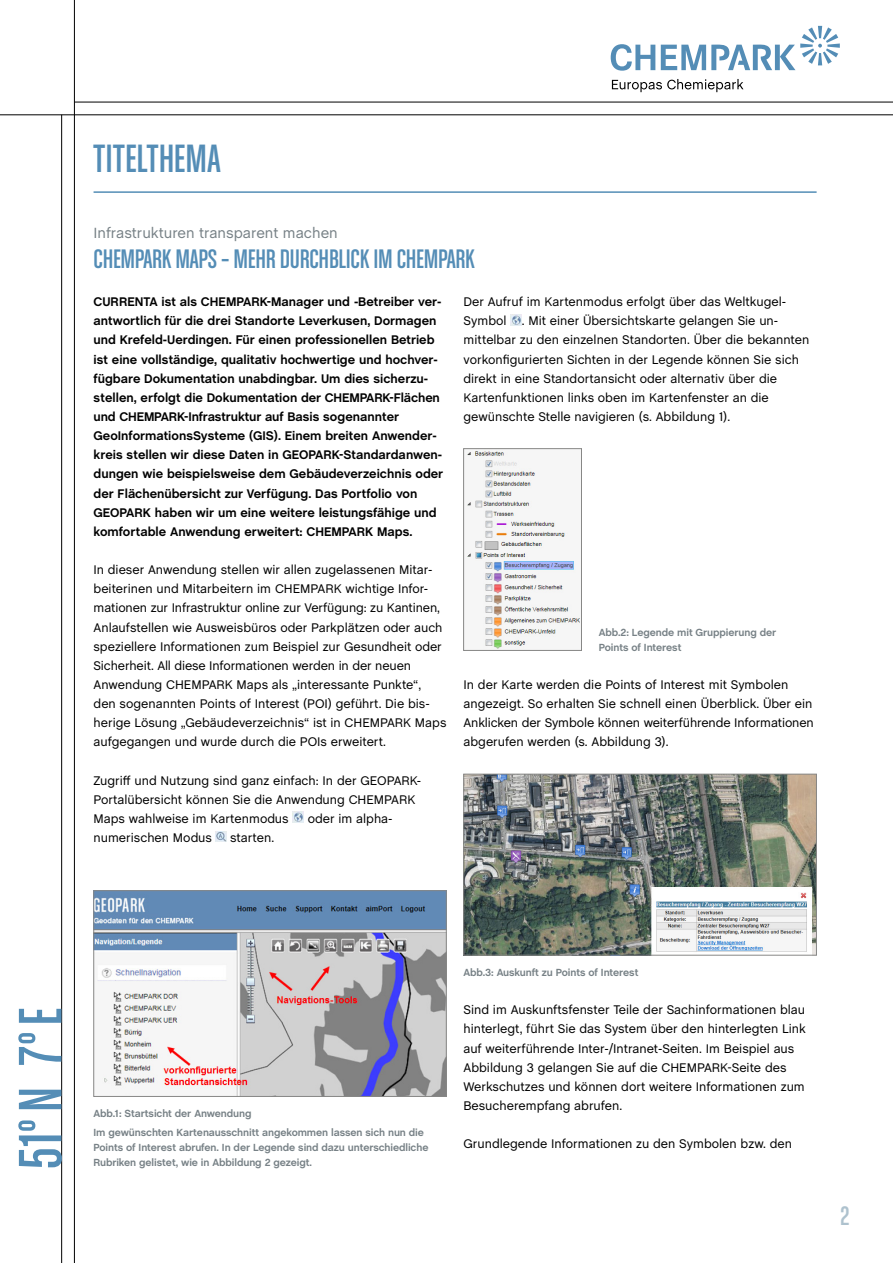
<style>
.page{position:relative;width:893px;height:1263px;background:#fff}
.page>*{position:absolute;margin:0;border:0;box-sizing:border-box;transform-origin:0 0}
.t1{font:condensed 42px "Chalet";letter-spacing:.005em;color:#548db6}
.t2{font:condensed 28.5px "Chalet";letter-spacing:-.01em;color:#548db6}
.t3{font:condensed 28.5px "Chalet";color:#aec2ce}
.t4{font:15px "Chalet";color:#778186}
.t5{font:12.75px/19.2px "Chalet";color:#000}
.t6{font:700 12.75px/19.2px "Chalet";color:#000}
.t7{font:700 10.5px/14.9px "Chalet";letter-spacing:-.01em;color:#778186}
</style>
<div class="page">
<hr style="left:0;top:115px;width:893px;height:1px;background:#000">
<hr style="left:74px;top:102px;width:819px;height:1px;background:#000">
<hr style="left:74px;top:0;width:1px;height:1263px;background:#000">
<hr style="left:61px;top:115px;width:1px;height:1148px;background:#000">
<svg style="left:18px;top:1120px;width:44px;height:47px"></svg>
<svg style="left:19px;top:1090px;width:42px;height:19px"></svg>
<svg style="left:18px;top:1033px;width:43px;height:32px"></svg>
<svg style="left:19px;top:1009px;width:42px;height:14px"></svg>
<svg style="left:611px;top:44px;width:44px;height:27px"></svg>
<svg style="left:661px;top:26px;width:179px;height:44px"></svg>
<svg style="left:612px;top:79px;width:131px;height:13px"></svg>
<hr style="left:94px;top:191px;width:723px;height:2px;background:#548db6">
<svg style="left:292px;top:811px;width:12px;height:12px"></svg>
<svg style="left:216px;top:832px;width:10px;height:9px"></svg>
<svg style="left:510px;top:314px;width:12px;height:11px"></svg>
<img style="left:467px;top:450px;width:113px;height:199px">
<div style="left:463px;top:448px;width:119px;height:203px;border:1px solid #878786"></div>
<img style="left:465px;top:776px;width:350px;height:177px">
<div style="left:463px;top:774px;width:354px;height:181px;border:1px solid #878786"></div>
<img style="left:96px;top:892px;width:348px;height:202px">
<div style="left:94px;top:890px;width:352px;height:206px;border:1px solid #878786"></div>
<h1 class="t1" style="left:94px;top:135px;width:128px">TITELTHEMA</h1>
<p class="t4" style="left:94px;top:220px;width:246px">Infrastrukturen transparent machen</p>
<h2 class="t2" style="left:94px;top:243px;width:383px">CHEMPARK MAPS – MEHR DURCHBLICK IM CHEMPARK</h2>
<p class="t6" style="left:94px;top:293px;width:351px">CURRENTA ist als CHEMPARK-Manager und -Betreiber ver&shy;antwortlich für die drei Standorte Leverkusen, Dormagen und Krefeld-Uerdingen. Für einen professionellen Betrieb ist eine vollständige, qualitativ hochwertige und hochver&shy;fügbare Dokumentation unabdingbar. Um dies sicherzu&shy;stellen, erfolgt die Dokumentation der CHEMPARK-Flächen und CHEMPARK-Infrastruktur auf Basis sogenannter GeoInformationsSysteme (GIS). Einem breiten Anwender&shy;kreis stellen wir diese Daten in GEOPARK-Standardanwen&shy;dungen wie beispielsweise dem Gebäudeverzeichnis oder der Flächenübersicht zur Verfügung. Das Portfolio von GEOPARK haben wir um eine weitere leistungsfähige und komfortable Anwendung erweitert: CHEMPARK Maps.</p>
<p class="t5" style="left:94px;top:559px;width:354px">In dieser Anwendung stellen wir allen zugelassenen Mitar&shy;beiterinen und Mitarbeitern im CHEMPARK wichtige Infor&shy;mationen zur Infrastruktur online zur Verfügung: zu Kantinen, Anlaufstellen wie Ausweisbüros oder Parkplätzen oder auch speziellere Informationen zum Beispiel zur Gesundheit oder Sicherheit. All diese Informationen werden in der neuen Anwendung CHEMPARK Maps als „interessante Punkte“, den sogenannten Points of Interest (POI) geführt. Die bis‑ herige Lösung „Gebäudeverzeichnis“ ist in CHEMPARK Maps aufgegangen und wurde durch die POIs erweitert.</p>
<p class="t5" style="left:94px;top:769px;width:329px">Zugriff und Nutzung sind ganz einfach: In der GEOPARK-<br>Portalübersicht können Sie die Anwendung CHEMPARK<br>Maps wahlweise im Kartenmodus</p>
<p class="t5" style="left:463px;top:291px;width:347px">Der Aufruf im Kartenmodus erfolgt über das Weltkugel-Symbol . Mit einer Übersichtskarte gelangen Sie un‑ mittelbar zu den einzelnen Standorten. Über die bekannten vorkonfigurierten Sichten in der Legende können Sie sich direkt in eine Standortansicht oder alternativ über die Kartenfunktionen links oben im Kartenfenster an die gewünschte Stelle navigieren (s. Abbildung 1).</p>
<p class="t7" style="left:599px;top:625px;width:179px">Abb.2: Legende mit Gruppierung der<br>Points of Interest</p>
<p class="t5" style="left:463px;top:674px;width:352px">In der Karte werden die Points of Interest mit Symbolen angezeigt. So erhalten Sie schnell einen Überblick. Über ein Anklicken der Symbole können weiterführende Informationen abgerufen werden (s. Abbildung 3).</p>
<p class="t5" style="left:308px;top:808px;width:85px">oder im alpha‑</p>
<p class="t5" style="left:94px;top:827px;width:120px">numerischen Modus</p>
<p class="t5" style="left:230px;top:827px;width:46px">starten.</p>
<p class="t7" style="left:94px;top:1105px;width:332px;line-height:19.2px">Abb.1: Startsicht der Anwendung<br>Im gewünschten Kartenausschnitt angekommen lassen sich nun die</p>
<p class="t7" style="left:94px;top:1141px;width:336px">Points of Interest abrufen. In der Legende sind dazu unterschiedliche<br>Rubriken gelistet, wie in Abbildung 2 gezeigt.</p>
<p class="t7" style="left:463px;top:965px;width:176px">Abb.3: Auskunft zu Points of Interest</p>
<p class="t5" style="left:463px;top:999px;width:344px">Sind im Auskunftsfenster Teile der Sachinformationen blau hinterlegt, führt Sie das System über den hinterlegten Link auf weiterführende Inter-/Intranet-Seiten. Im Beispiel aus Abbildung 3 gelangen Sie auf die CHEMPARK-Seite des Werkschutzes und können dort weitere Informationen zum Besucherempfang abrufen.</p>
<p class="t5" style="left:463px;top:1133px;width:330px">Grundlegende Informationen zu den Symbolen bzw. den</p>
<h2 class="t3" style="left:840px;top:1200px;width:11px">2</h2>
</div>
